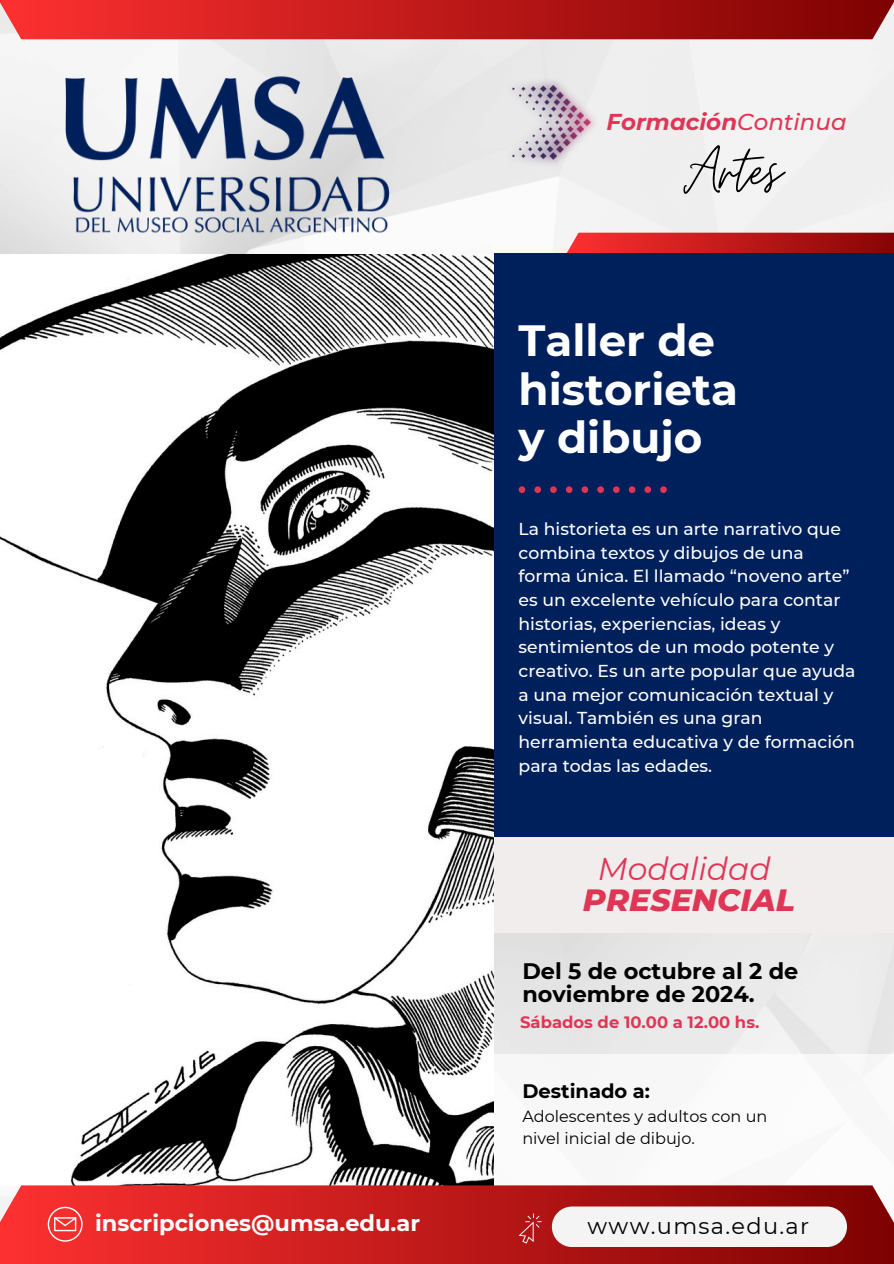
<style>
.page{position:relative;width:894px;height:1264px;background:#fff}
.page>*{position:absolute;margin:0;border:0;box-sizing:border-box;transform-origin:0 0}
.t1{font:70.05px "Moon Time";color:#000}
.t2{font:700 43.65px/48.3px "Montserrat";color:#fff}
.t3{font:italic 800 31.35px/31.5px "Montserrat";color:#e03656;text-align:center}
.t4{font:italic 700 22.95px "Montserrat";color:#e03656}
.t5{font:700 22.5px "Montserrat";color:#fff}
.t6{font:22.5px "Montserrat";letter-spacing:.06em;color:#000}
.t7{font:700 22.35px/23.9px "Montserrat";color:#000001}
.t8{font:700 19.5px "Montserrat";color:#000}
.t9{font:500 17.25px/23.7px "Montserrat";color:#fff}
.t10{font:700 16.35px "Montserrat";color:#e03656}
.t11{font:16.05px/21.3px "Montserrat";color:#000001}
.s1{font-weight:500}
.s2{font-weight:400}
</style>
<div class="page">
<svg style="left:558px;top:233px;width:335px;height:20px;background:#c32323"></svg>
<img style="left:0;top:254px;width:494px;height:931px">
<div style="left:494px;top:253px;width:399px;height:584px;background:#00205c"></div>
<div style="left:494px;top:837px;width:399px;height:96px;background:#f1eded"></div>
<div style="left:0;top:1185px;width:893px;height:78px;background:linear-gradient(to right,#fc3232,#800404)"></div>
<div style="left:0;top:0;width:893px;height:39px;background:linear-gradient(to right,#fb3333,#820606)"></div>
<img style="left:51px;top:63px;width:352px;height:181px">
<div style="left:551px;top:1206px;width:295px;height:40px;background:#f4f4f4;border-radius:20px"></div>
<svg style="left:518px;top:1213px;width:23px;height:30px"></svg>
<div style="left:660px;top:486px;width:6px;height:7px;background:#e03656;border-radius:50%"></div>
<div style="left:644px;top:486px;width:7px;height:7px;background:#e03656;border-radius:50%"></div>
<div style="left:628px;top:486px;width:7px;height:7px;background:#e03656;border-radius:50%"></div>
<div style="left:613px;top:486px;width:6px;height:7px;background:#e03656;border-radius:50%"></div>
<div style="left:597px;top:486px;width:6px;height:7px;background:#e03656;border-radius:50%"></div>
<div style="left:581px;top:486px;width:7px;height:7px;background:#e03656;border-radius:50%"></div>
<div style="left:565px;top:486px;width:7px;height:7px;background:#e03656;border-radius:50%"></div>
<div style="left:550px;top:486px;width:6px;height:7px;background:#e03656;border-radius:50%"></div>
<div style="left:534px;top:486px;width:7px;height:7px;background:#e03656;border-radius:50%"></div>
<div style="left:518px;top:486px;width:7px;height:7px;background:#e03656;border-radius:50%"></div>
<img style="left:504px;top:78px;width:93px;height:90px">
<svg style="left:48px;top:1206px;width:35px;height:35px"></svg>
<p class="t5" style="left:95px;top:1209px;width:326px">inscripciones@umsa.edu.ar</p>
<h2 class="t4" style="left:606px;top:108px;width:242px">Formación<span class="s1">Continua</span></h2>
<h6 class="t1" style="left:683px;top:128px;width:100px">Artes</h6>
<p class="t2" style="left:518px;top:316px;width:221px">Taller de historieta y dibujo</p>
<h1 class="t9" style="left:518px;top:517px;width:338px">La historieta es un arte narrativo que combina textos y dibujos de una forma única. El llamado “noveno arte” es un excelente vehículo para contar historias, experiencias, ideas y sentimientos de un modo potente y creativo. Es un arte popular que ayuda a una mejor comunicación textual y visual. También es una gran herramienta educativa y de formación para todas las edades.</h1>
<h4 class="t3" style="left:582px;top:852px;width:213px"><span class="s2">Modalidad<br></span>PRESENCIAL</h4>
<h3 class="t7" style="left:522px;top:958px;width:277px">Del 5 de octubre al 2 de noviembre de 2024.</h3>
<h4 class="t10" style="left:520px;top:1012px;width:241px">Sábados de 10.00 a 12.00 hs.</h4>
<p class="t8" style="left:522px;top:1078px;width:129px">Destinado a:</p>
<p class="t11" style="left:522px;top:1105px;width:246px">Adolescentes y adultos con un nivel inicial de dibujo.</p>
<p class="t6" style="left:587px;top:1211px;width:223px">www.umsa.edu.ar</p>
</div>
